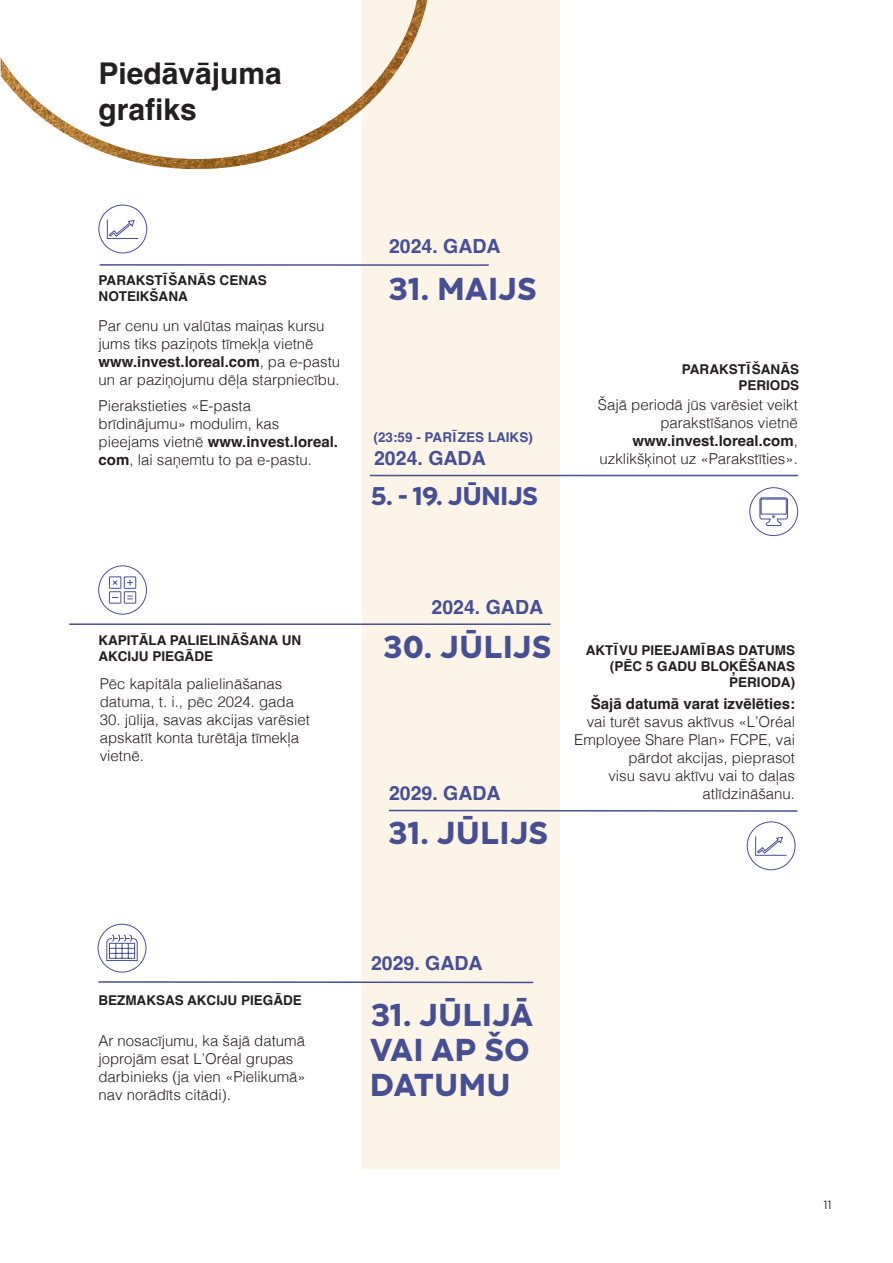
<style>
.page{position:relative;width:893px;height:1263px;background:#fff}
.page>*{position:absolute;margin:0;border:0;box-sizing:border-box;transform-origin:0 0}
.t1{font:900 31.5px/34.5px "LOREAL Essentielle";color:#464f96}
.t2{font:700 30px/36px "Helvetica";color:#231f20}
.t3{font:900 25.5px "LOREAL Essentielle";letter-spacing:-.03em;color:#464f96}
.t4{font:700 19.5px "Helvetica";color:#464f96}
.t5{font:300 15px/18px "Helvetica";color:#231f20}
.t6{font:700 15px "Helvetica";color:#231f20}
.t7{font:700 13.5px/16.2px "Helvetica";color:#231f20}
.t8{font:700 13.5px "Helvetica";color:#464f96}
.t9{font:12px "LOREAL Essentielle";color:#231f20}
.s1{font-weight:700}
</style>
<div class="page">
<div style="left:362px;top:0;width:197px;height:1168px;background:#fcf4e7"></div>
<hr style="left:69px;top:623px;width:482px;height:2px;background:#464f96">
<svg style="left:389px;top:809px;width:409px;height:3px"></svg>
<hr style="left:100px;top:264px;width:389px;height:2px;background:#464f96">
<svg style="left:98px;top:204px;width:49px;height:50px"></svg>
<svg style="left:747px;top:821px;width:49px;height:49px"></svg>
<svg style="left:98px;top:981px;width:436px;height:3px"></svg>
<svg style="left:97px;top:924px;width:50px;height:49px"></svg>
<hr style="left:370px;top:475px;width:428px;height:1px;background:#464f96">
<div style="left:749px;top:487px;width:49px;height:49px;border:1px solid #464f96;border-radius:50%"></div>
<svg style="left:759px;top:497px;width:29px;height:29px"></svg>
<div style="left:98px;top:566px;width:49px;height:48px;border:1px solid #464f96;border-radius:50%"></div>
<svg style="left:109px;top:576px;width:27px;height:28px"></svg>
<img style="left:1px;top:0;width:426px;height:169px">
<p class="t2" style="left:98px;top:59px;width:185px">Piedāvājuma grafiks</p>
<p class="t7" style="left:99px;top:273px;width:170px">PARAKSTĪŠANĀS CENAS<br>NOTEIKŠANA</p>
<p class="t5" style="left:99px;top:315px;width:243px">Par cenu un valūtas maiņas kursu jums tiks paziņots tīmekļa vietnē <span class="s1">www.invest.loreal.com</span>, pa e-pastu un ar paziņojumu dēļa starpniecību.</p>
<p class="t5" style="left:99px;top:396px;width:241px">Pierakstieties «E-pasta brīdinājumu» modulim, kas pieejams vietnē <span class="s1">www.invest.loreal. com</span>, lai saņemtu to pa e-pastu.</p>
<p class="t4" style="left:389px;top:234px;width:113px">2024. GADA</p>
<p class="t1" style="left:389px;top:272px;width:150px">31. MAIJS</p>
<p class="t8" style="left:374px;top:429px;width:161px">(23:59 - PARĪZES LAIKS)</p>
<p class="t4" style="left:374px;top:446px;width:113px">2024. GADA</p>
<p class="t3" style="left:371px;top:481px;width:169px">5. - 19. JŪNIJS</p>
<p class="t7" style="left:682px;top:362px;width:119px;text-align:right">PARAKSTĪŠANĀS<br>PERIODS</p>
<p class="t5" style="left:598px;top:395px;width:202px;text-align:right">Šajā periodā jūs varēsiet veikt parakstīšanos vietnē <span class="s1">www.invest.loreal.com</span>, uzklikšķinot uz «Parakstīties».</p>
<p class="t7" style="left:98px;top:633px;width:204px">KAPITĀLA PALIELINĀŠANA UN<br>AKCIJU PIEGĀDE</p>
<p class="t5" style="left:100px;top:673px;width:196px">Pēc kapitāla palielināšanas datuma, t. i., pēc 2024. gada</p>
<p class="t5" style="left:100px;top:709px;width:212px">30. jūlija, savas akcijas varēsiet apskatīt konta turētāja tīmekļa vietnē.</p>
<p class="t4" style="left:432px;top:595px;width:113px">2024. GADA</p>
<p class="t1" style="left:383px;top:630px;width:169px">30. JŪLIJS</p>
<p class="t4" style="left:389px;top:781px;width:113px">2029. GADA</p>
<p class="t1" style="left:389px;top:816px;width:161px">31. JŪLIJS</p>
<p class="t7" style="left:586px;top:643px;width:211px;text-align:right">AKTĪVU PIEEJAMĪBAS DATUMS (PĒC 5 GADU BLOĶĒŠANAS<br>PERIODA)</p>
<p class="t6" style="left:591px;top:694px;width:206px">Šajā datumā varat izvēlēties:</p>
<p class="t5" style="left:574px;top:711px;width:222px;text-align:right">vai turēt savus aktīvus «L’Oréal<br>Employee Share Plan» FCPE, vai</p>
<p class="t5" style="left:608px;top:747px;width:188px;text-align:right">pārdot akcijas, pieprasot visu savu aktīvu vai to daļas atlīdzināšanu.</p>
<p class="t7" style="left:98px;top:994px;width:205px">BEZMAKSAS AKCIJU PIEGĀDE</p>
<p class="t5" style="left:98px;top:1030px;width:209px">Ar nosacījumu, ka šajā datumā joprojām esat L’Oréal grupas darbinieks (ja vien «Pielikumā» nav norādīts citādi).</p>
<p class="t4" style="left:371px;top:951px;width:113px">2029. GADA</p>
<p class="t1" style="left:371px;top:998px;width:164px">31. JŪLIJĀ</p>
<p class="t1" style="left:370px;top:1033px;width:161px">VAI AP ŠO<br>DATUMU</p>
<p class="t9" style="left:823px;top:1197px;width:10px">11</p>
</div>
